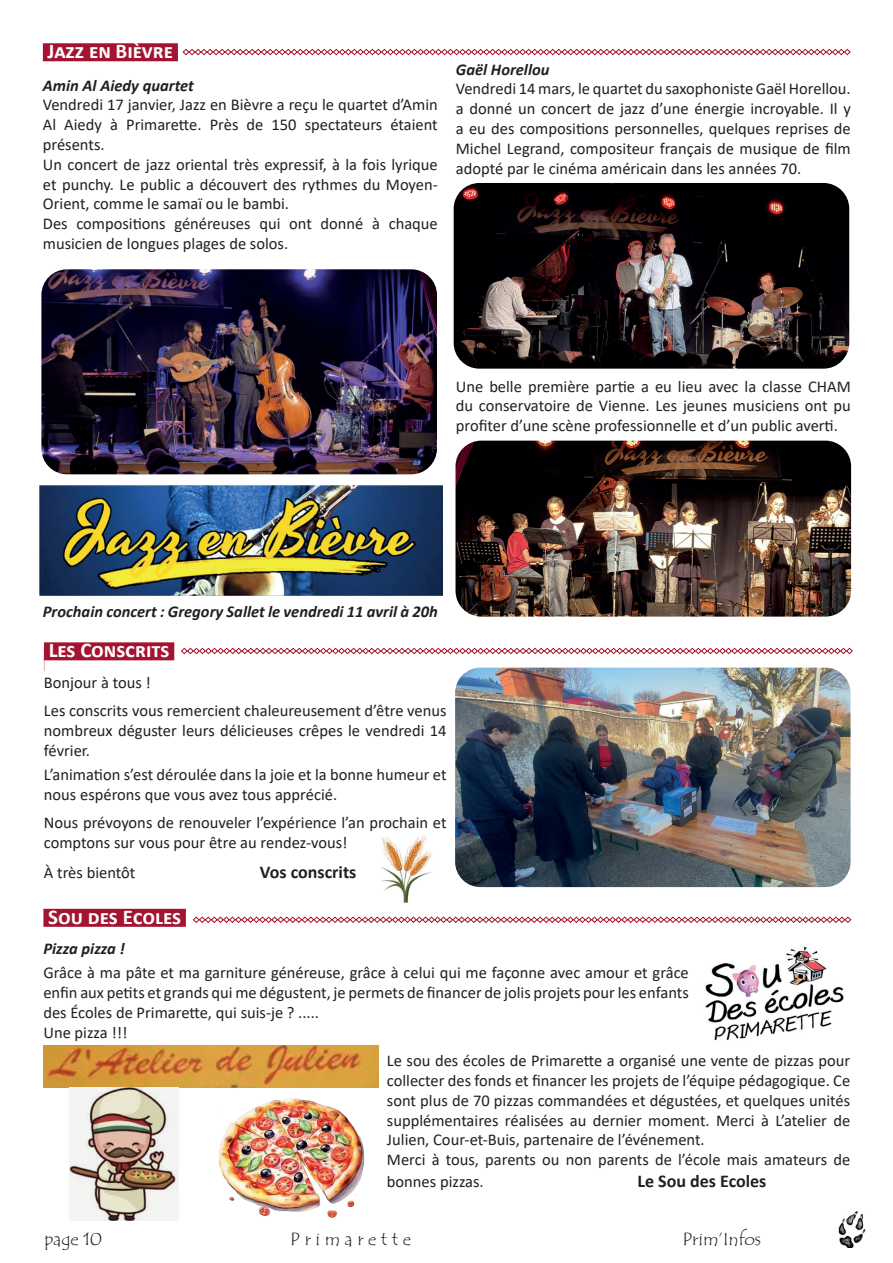
<style>
.page{position:relative;width:893px;height:1263px;background:#fff}
.page>*{position:absolute;margin:0;border:0;box-sizing:border-box;transform-origin:0 0}
.t1{font:700 21px "Calibri";color:#fff}
.t2{font:18px "Tempus Sans ITC";color:#231f20}
.t3{font:700 18px "Calibri";letter-spacing:-.005em;color:#231f20}
.t4{font:16.5px/19.8px "Calibri";color:#231f20}
.t5{font:italic 700 16.5px "Calibri";color:#231f20}
</style>
<div class="page">
<img style="left:839px;top:1211px;width:26px;height:37px">
<div style="left:43px;top:43px;width:135px;height:18px;background:#a4132f"></div>
<div style="left:44px;top:642px;width:130px;height:18px;background:#a4132f"></div>
<img style="left:455px;top:668px;width:396px;height:219px">
<img style="left:455px;top:441px;width:396px;height:176px">
<svg style="left:181px;top:648px;width:672px;height:6px"></svg>
<svg style="left:182px;top:49px;width:669px;height:6px"></svg>
<img style="left:40px;top:486px;width:402px;height:109px">
<img style="left:454px;top:183px;width:395px;height:186px">
<img style="left:41px;top:269px;width:396px;height:205px">
<div style="left:43px;top:909px;width:143px;height:18px;background:#a4132f"></div>
<svg style="left:193px;top:916px;width:658px;height:7px"></svg>
<img style="left:705px;top:946px;width:139px;height:95px">
<img style="left:381px;top:836px;width:51px;height:67px">
<img style="left:44px;top:1046px;width:334px;height:41px">
<img style="left:218px;top:1098px;width:147px;height:120px">
<img style="left:70px;top:1087px;width:108px;height:133px">
<p class="t1" style="left:48px;top:36px;width:127px">Jazz en Bièvre</p>
<p class="t5" style="left:43px;top:74px;width:153px">Amin Al Aiedy quartet</p>
<p class="t4" style="left:43px;top:95px;width:396px">Vendredi 17 janvier, Jazz en Bièvre a reçu le quartet d’Amin Al Aiedy à Primarette. Près de 150 spectateurs étaient présents.<br>Un concert de jazz oriental très expressif, à la fois lyrique et punchy. Le public a découvert des rythmes du Moyen-Orient, comme le samaï ou le bambi.<br>Des compositions généreuses qui ont donné à chaque musicien de longues plages de solos.</p>
<p class="t5" style="left:456px;top:58px;width:95px">Gaël Horellou</p>
<p class="t4" style="left:456px;top:79px;width:396px;text-align:justify">Vendredi 14 mars, le quartet du saxophoniste Gaël Horellou. a donné un concert de jazz d’une énergie incroyable. Il y a eu des compositions personnelles, quelques reprises de Michel Legrand, compositeur français de musique de film adopté par le cinéma américain dans les années 70.</p>
<p class="t4" style="left:456px;top:376px;width:396px;text-align:justify">Une belle première partie a eu lieu avec la classe CHAM du conservatoire de Vienne. Les jeunes musiciens ont pu profiter d’une scène professionnelle et d’un public averti.</p>
<p class="t5" style="left:43px;top:600px;width:396px">Prochain concert : Gregory Sallet le vendredi 11 avril à 20h</p>
<p class="t1" style="left:49px;top:635px;width:122px">Les Conscrits</p>
<p class="t4" style="left:44px;top:668px;width:404px;line-height:28.3px">Bonjour à tous !<br>Les conscrits vous remercient chaleureusement d’être venus</p>
<p class="t4" style="left:44px;top:720px;width:404px">nombreux déguster leurs délicieuses crêpes le vendredi 14 février.</p>
<p class="t4" style="left:44px;top:764px;width:404px">L’animation s’est déroulée dans la joie et la bonne humeur et nous espérons que vous avez tous apprécié.</p>
<p class="t4" style="left:44px;top:812px;width:404px">Nous prévoyons de renouveler l’expérience l’an prochain et comptons sur vous pour être au rendez-vous!</p>
<p class="t4" style="left:44px;top:862px;width:93px">À très bientôt</p>
<p class="t3" style="left:260px;top:859px;width:98px">Vos conscrits</p>
<p class="t1" style="left:48px;top:902px;width:134px">Sou des Ecoles</p>
<p class="t5" style="left:43px;top:937px;width:83px">Pizza pizza !</p>
<p class="t4" style="left:43px;top:963px;width:647px">Grâce à ma pâte et ma garniture généreuse, grâce à celui qui me façonne avec amour et grâce enfin aux petits et grands qui me dégustent, je permets de financer de jolis projets pour les enfants des Écoles de Primarette, qui suis-je ? .....<br>Une pizza !!!</p>
<p class="t4" style="left:387px;top:1050px;width:465px">Le sou des écoles de Primarette a organisé une vente de pizzas pour collecter des fonds et financer les projets de l’équipe pédagogique. Ce sont plus de 70 pizzas commandées et dégustées, et quelques unités supplémentaires réalisées au dernier moment. Merci à L’atelier de Julien, Cour-et-Buis, partenaire de l’événement.<br>Merci à tous, parents ou non parents de l’école mais amateurs de</p>
<p class="t4" style="left:387px;top:1171px;width:98px">bonnes pizzas.</p>
<p class="t3" style="left:637px;top:1168px;width:130px">Le Sou des Ecoles</p>
<p class="t2" style="left:45px;top:1227px;width:59px">page 10</p>
<p class="t2" style="left:290px;top:1227px;width:122px">P r i m a r e t t e</p>
<p class="t2" style="left:682px;top:1227px;width:80px">Prim’Infos</p>
</div>
